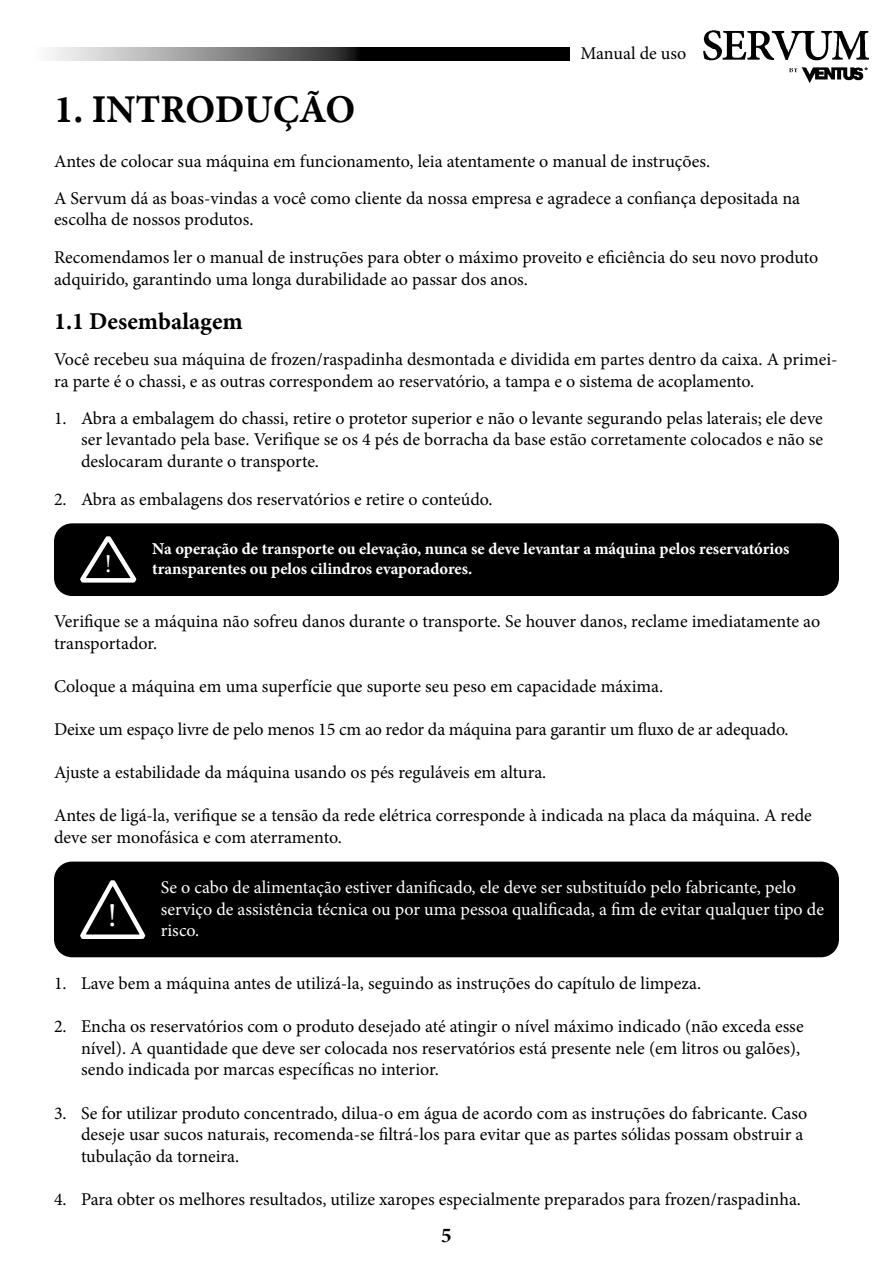
<style>
.page{position:relative;width:893px;height:1263px;background:#fff}
.page>*{position:absolute;margin:0;border:0;box-sizing:border-box;transform-origin:0 0}
.HEADING_1{font:700 39px "Minion Pro";color:#000}
.t1{font:33px "Minion Pro";color:#fff}
.t2{font:25.5px "Minion Pro";color:#fff}
.HEADING_2{font:700 24px "Minion Pro";color:#000}
.t3{font:700 21px "Minion Pro";color:#000}
.txt{font:18px/21.6px "Minion Pro";color:#000}
.t4{font:18px/21.6px "Minion Pro";color:#fff}
.txt-2{font:700 16.5px "Minion Pro";color:#fff}
</style>
<div class="page">
<img style="left:704px;top:31px;width:164px;height:52px">
<svg style="left:50px;top:48px;width:520px;height:13px;background:#575757"></svg>
<div style="left:54px;top:523px;width:785px;height:73px;background:#000;border-radius:18px"></div>
<svg style="left:80px;top:536px;width:57px;height:47px"></svg>
<div style="left:54px;top:861px;width:785px;height:96px;background:#000;border-radius:18px"></div>
<svg style="left:80px;top:880px;width:66px;height:59px"></svg>
<p class="txt" style="left:580px;top:42px;width:107px">Manual de uso</p>
<p class="HEADING_1" style="left:54px;top:82px;width:303px">1. INTRODUÇÃO</p>
<p class="txt" style="left:54px;top:151px;width:658px">Antes de colocar sua máquina em funcionamento, leia atentamente o manual de instruções.</p>
<p class="txt" style="left:54px;top:187px;width:748px">A Servum dá as boas-vindas a você como cliente da nossa empresa e agradece a confiança depositada na escolha de nossos produtos.</p>
<p class="txt" style="left:54px;top:247px;width:766px">Recomendamos ler o manual de instruções para obter o máximo proveito e eficiência do seu novo produto adquirido, garantindo uma longa durabilidade ao passar dos anos.</p>
<p class="HEADING_2" style="left:54px;top:304px;width:190px">1.1 Desembalagem</p>
<p class="txt" style="left:54px;top:349px;width:785px">Você recebeu sua máquina de frozen/raspadinha desmontada e dividida em partes dentro da caixa. A primei&shy;ra parte é o chassi, e as outras correspondem ao reservatório, a tampa e o sistema de acoplamento.</p>
<p class="txt" style="left:81px;top:407px;width:744px;text-align:justify;text-indent:-27px">1. Abra a embalagem do chassi, retire o protetor superior e não o levante segurando pelas laterais; ele deve ser levantado pela base. Verifique se os 4 pés de borracha da base estão corretamente colocados e não se deslocaram durante o transporte.</p>
<p class="txt" style="left:54px;top:488px;width:440px">2. Abra as embalagens dos reservatórios e retire o conteúdo.</p>
<p class="txt-2" style="left:152px;top:537px;width:639px">Na operação de transporte ou elevação, nunca se deve levantar a máquina pelos reservatórios</p>
<p class="t2" style="left:105px;top:547px;width:9px">!</p>
<p class="txt-2" style="left:152px;top:557px;width:322px">transparentes ou pelos cilindros evaporadores.</p>
<p class="txt" style="left:54px;top:610px;width:768px">Verifique se a máquina não sofreu danos durante o transporte. Se houver danos, reclame imediatamente ao transportador.</p>
<p class="txt" style="left:54px;top:675px;width:611px">Coloque a máquina em uma superfície que suporte seu peso em capacidade máxima.</p>
<p class="txt" style="left:54px;top:718px;width:736px">Deixe um espaço livre de pelo menos 15 cm ao redor da máquina para garantir um fluxo de ar adequado.</p>
<p class="txt" style="left:54px;top:762px;width:494px">Ajuste a estabilidade da máquina usando os pés reguláveis em altura.</p>
<p class="txt" style="left:54px;top:805px;width:759px">Antes de ligá-la, verifique se a tensão da rede elétrica corresponde à indicada na placa da máquina. A rede deve ser monofásica e com aterramento.</p>
<p class="t4" style="left:161px;top:877px;width:665px">Se o cabo de alimentação estiver danificado, ele deve ser substituído pelo fabricante, pelo serviço de assistência técnica ou por uma pessoa qualificada, a fim de evitar qualquer tipo de risco.</p>
<p class="t1" style="left:108px;top:894px;width:11px">!</p>
<p class="txt" style="left:54px;top:972px;width:649px">1. Lave bem a máquina antes de utilizá-la, seguindo as instruções do capítulo de limpeza.</p>
<p class="txt" style="left:81px;top:1016px;width:724px;text-indent:-27px">2. Encha os reservatórios com o produto desejado até atingir o nível máximo indicado (não exceda esse nível). A quantidade que deve ser colocada nos reservatórios está presente nele (em litros ou galões), sendo indicada por marcas específicas no interior.</p>
<p class="txt" style="left:81px;top:1102px;width:728px;text-indent:-27px">3. Se for utilizar produto concentrado, dilua-o em água de acordo com as instruções do fabricante. Caso deseje usar sucos naturais, recomenda-se filtrá-los para evitar que as partes sólidas possam obstruir a tubulação da torneira.</p>
<p class="txt" style="left:54px;top:1188px;width:748px">4. Para obter os melhores resultados, utilize xaropes especialmente preparados para frozen/raspadinha.</p>
<p class="t3" style="left:441px;top:1220px;width:12px">5</p>
</div>
